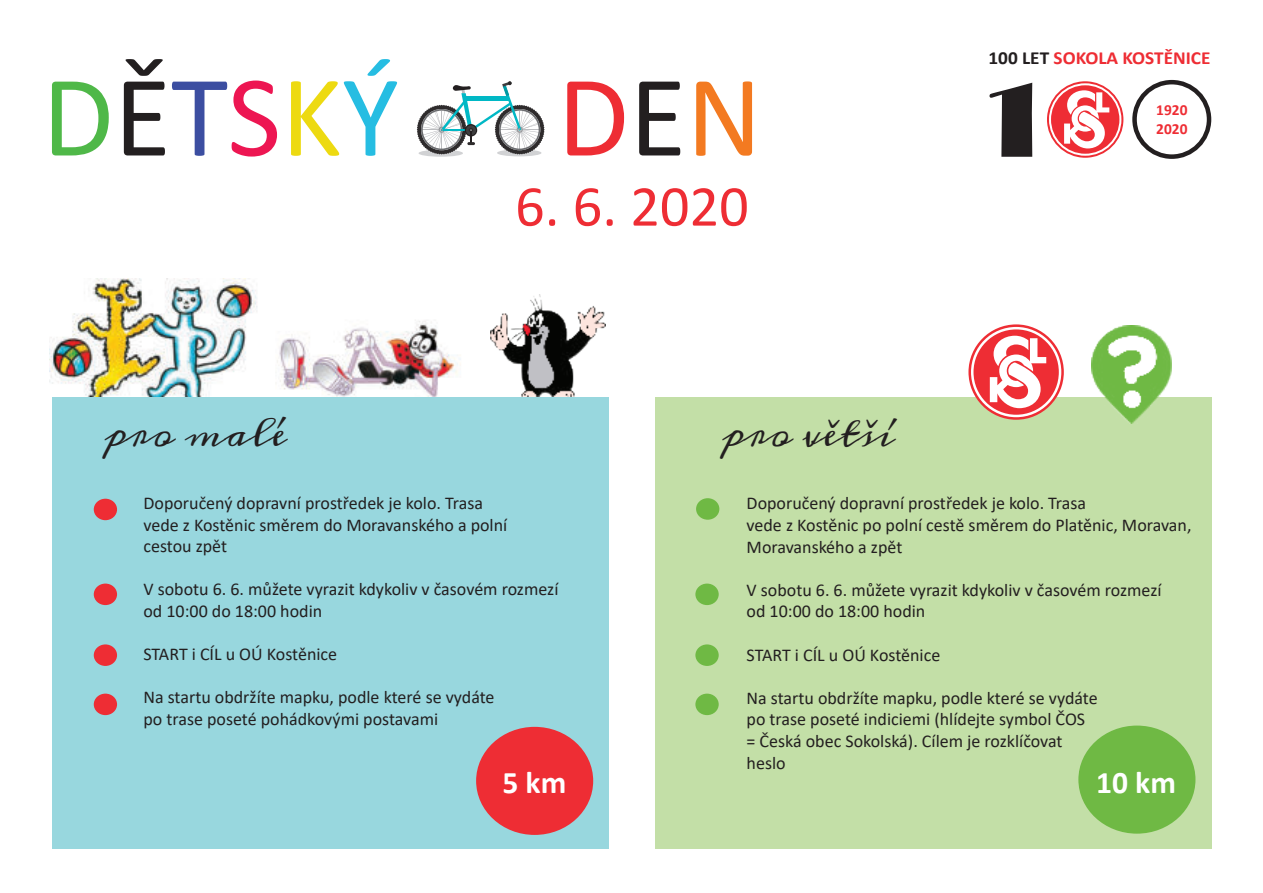
<style>
.page{position:relative;width:1263px;height:893px;background:#fff}
.page>*{position:absolute;margin:0;border:0;box-sizing:border-box;transform-origin:0 0}
.t1{font:116.85px "Calibri";color:#4fb848}
.t2{font:116.85px "Calibri";color:#ee2d34}
.t3{font:109.35px "Broadway";color:#231f20}
.t4{font:58.5px "Calibri";color:#ee2d34}
.t5{font:36px "Meddon";color:#231f20}
.t6{font:700 31.5px "Calibri";color:#fff}
.t7{font:700 18.45px "Calibri";color:#ee2d34;scale:1.04 1}
.t8{font:18px/21.6px "Calibri";color:#231f20}
.t9{font:700 15.45px/18.5px "Calibri";color:#ee2d34}
.s1{color:#231f20}
.s2{color:#3c4ea1}
.s3{color:#ed1652}
.s4{color:#edda11}
.s5{color:#26bde2}
.s6{color:#f37a21}
</style>
<div class="page">
<img style="left:277px;top:321px;width:184px;height:76px">
<img style="left:50px;top:279px;width:208px;height:117px">
<svg style="left:1047px;top:81px;width:76px;height:77px"></svg>
<svg style="left:1049px;top:83px;width:72px;height:73px"></svg>
<div style="left:1132px;top:80px;width:79px;height:79px;border:4px solid #231f20;border-radius:50%"></div>
<div style="left:53px;top:397px;width:556px;height:452px;background:#98d7de"></div>
<div style="left:655px;top:397px;width:556px;height:452px;background:#c3dfa7"></div>
<img style="left:491px;top:294px;width:115px;height:103px">
<img style="left:1092px;top:325px;width:80px;height:99px">
<div style="left:94px;top:499px;width:23px;height:21px;background:#ee2d34;border-radius:50%"></div>
<div style="left:476px;top:727px;width:117px;height:108px;background:#ee2d34;border-radius:50%"></div>
<div style="left:1078px;top:726px;width:117px;height:108px;background:#6fb944;border-radius:50%"></div>
<div style="left:696px;top:498px;width:23px;height:22px;background:#6fb944;border-radius:50%"></div>
<div style="left:497px;top:149px;width:44px;height:7px;background:#d1d2d4;border-radius:50%"></div>
<svg style="left:419px;top:150px;width:44px;height:7px"></svg>
<svg style="left:417px;top:81px;width:127px;height:74px"></svg>
<div style="left:94px;top:584px;width:23px;height:21px;background:#ee2d34;border-radius:50%"></div>
<div style="left:94px;top:644px;width:23px;height:22px;background:#ee2d34;border-radius:50%"></div>
<div style="left:94px;top:694px;width:23px;height:21px;background:#ee2d34;border-radius:50%"></div>
<svg style="left:968px;top:324px;width:96px;height:96px"></svg>
<svg style="left:971px;top:327px;width:90px;height:90px"></svg>
<div style="left:695px;top:584px;width:24px;height:21px;background:#6fb944;border-radius:50%"></div>
<div style="left:695px;top:644px;width:24px;height:22px;background:#6fb944;border-radius:50%"></div>
<div style="left:695px;top:694px;width:24px;height:21px;background:#6fb944;border-radius:50%"></div>
<h1 class="t1" style="left:42px;top:47px;width:358px">D<span class="s1">Ě</span><span class="s2">T</span><span class="s3">S</span><span class="s4">K</span><span class="s5">Ý</span></h1>
<h1 class="t2" style="left:557px;top:47px;width:206px">D<span class="s1">E</span><span class="s6">N</span></h1>
<h3 class="t4" style="left:515px;top:171px;width:235px">6. 6. 2020</h3>
<p class="t7" style="left:988px;top:45px;width:215px"><span class="s1">100 LET</span> SOKOLA KOSTĚNICE</p>
<h2 class="t3" style="left:979px;top:55px;width:72px">1</h2>
<p class="t9" style="left:1156px;top:101px;width:33px">1920<br>2020</p>
<h3 class="t5" style="left:105px;top:418px;width:183px">pro malé</h3>
<h3 class="t5" style="left:723px;top:413px;width:173px">pro větší</h3>
<p class="t8" style="left:747px;top:492px;width:446px">Doporučený dopravní prostředek je kolo. Trasa<br>vede z Kostěnic po polní cestě směrem do Platěnic, Moravan,<br>Moravanského a zpět</p>
<p class="t8" style="left:747px;top:579px;width:416px">V sobotu 6. 6. můžete vyrazit kdykoliv v časovém rozmezí od 10:00 do 18:00 hodin</p>
<p class="t8" style="left:747px;top:643px;width:195px">START i CÍL u OÚ Kostěnice</p>
<p class="t8" style="left:747px;top:687px;width:353px">Na startu obdržíte mapku, podle které se vydáte po trase poseté indiciemi (hlídejte symbol ČOS = Česká obec Sokolská). Cílem je rozklíčovat heslo</p>
<p class="t8" style="left:143px;top:492px;width:365px">Doporučený dopravní prostředek je kolo. Trasa vede z Kostěnic směrem do Moravanského a polní cestou zpět</p>
<p class="t8" style="left:143px;top:578px;width:416px">V sobotu 6. 6. můžete vyrazit kdykoliv v časovém rozmezí od 10:00 do 18:00 hodin</p>
<p class="t8" style="left:143px;top:643px;width:195px">START i CÍL u OÚ Kostěnice</p>
<p class="t8" style="left:143px;top:686px;width:353px">Na startu obdržíte mapku, podle které se vydáte po trase poseté pohádkovými postavami</p>
<h3 class="t6" style="left:502px;top:763px;width:65px">5 km</h3>
<h3 class="t6" style="left:1096px;top:763px;width:81px">10 km</h3>
</div>
